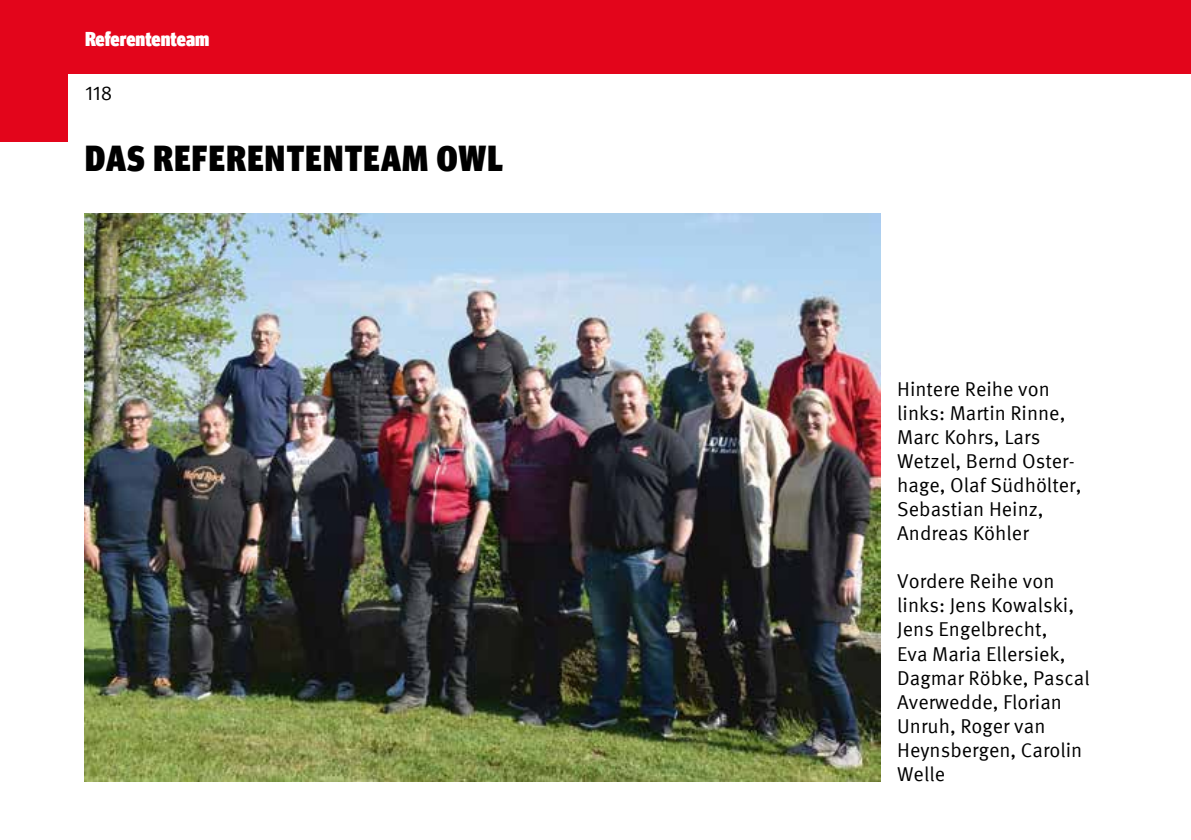
<style>
.page{position:relative;width:1191px;height:840px;background:#fff}
.page>*{position:absolute;margin:0;border:0;box-sizing:border-box;transform-origin:0 0}
.t1{font:900 condensed 36px "Meta Head IGM";letter-spacing:.04em;color:#000}
.t2{font:20px/24px "Meta IGM";color:#000}
.t3{font:900 condensed 20px "Meta Head IGM";color:#fff}
</style>
<div class="page">
<div style="left:0;top:0;width:1191px;height:74px;background:#e3051b"></div>
<div style="left:0;top:54px;width:67px;height:88px;background:#e3051b"></div>
<img style="left:85px;top:214px;width:795px;height:567px">
<p class="t3" style="left:85px;top:23px;width:126px">Referententeam</p>
<p class="t2" style="left:85px;top:80px;width:29px">118</p>
<h1 class="t1" style="left:85px;top:129px;width:419px">DAS REFERENTENTEAM OWL</h1>
<p class="t2" style="left:897px;top:376px;width:186px">Hintere Reihe von links: Martin Rinne,<br>Marc Kohrs, Lars<br>Wetzel, Bernd Oster&shy;hage, Olaf Südhölter,<br>Sebastian Heinz,<br>Andreas Köhler</p>
<p class="t2" style="left:897px;top:568px;width:194px">Vordere Reihe von links: Jens Kowalski,<br>Jens Engelbrecht,<br>Eva Maria Ellersiek,<br>Dagmar Röbke, Pascal<br>Averwedde, Florian<br>Unruh, Roger van<br>Heynsbergen, Carolin<br>Welle</p>
</div>
